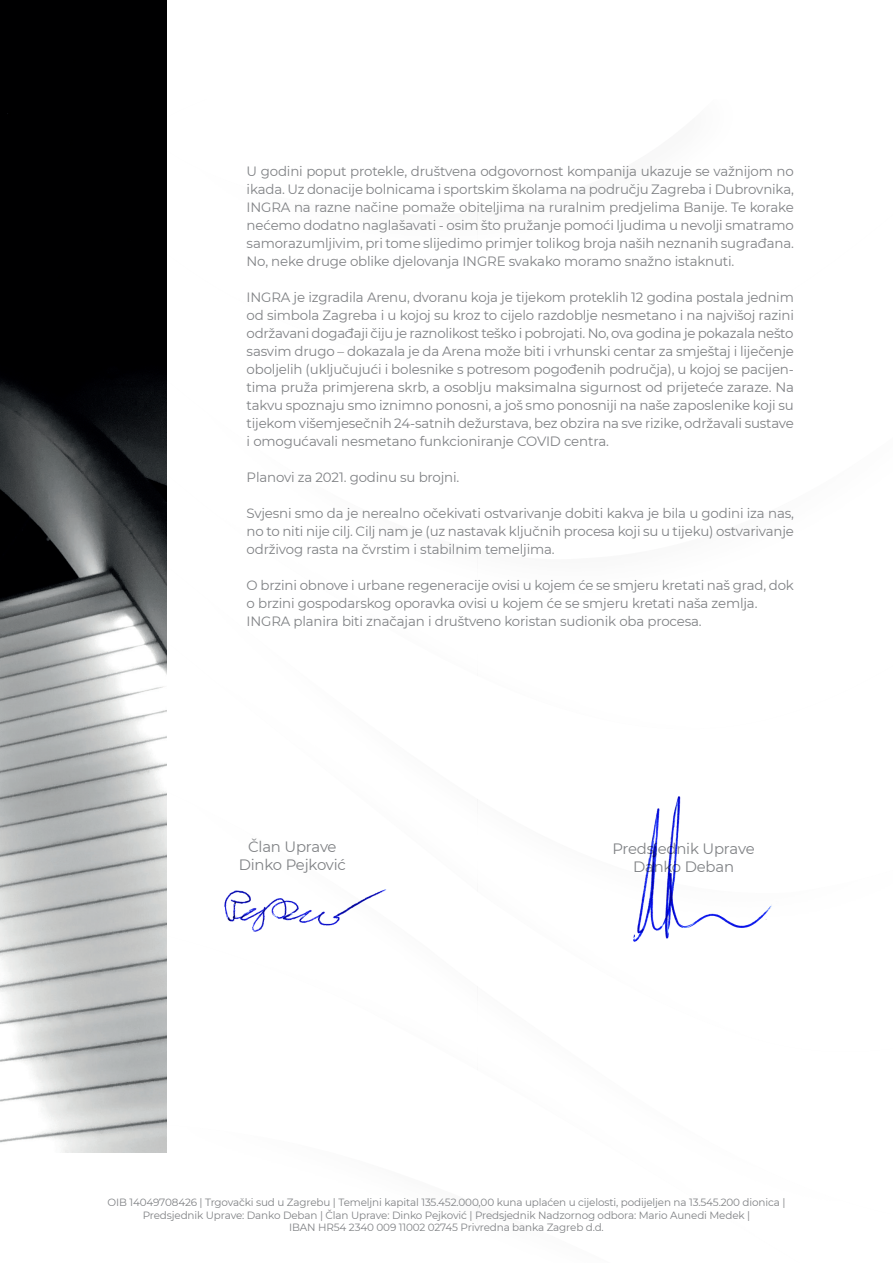
<style>
.page{position:relative;width:893px;height:1263px;background:#fff}
.page>*{position:absolute;margin:0;border:0;box-sizing:border-box;transform-origin:0 0}
.t1{font:15px "Montserrat";letter-spacing:-.015em;color:#808285}
.t2{font:13.5px/18px "Montserrat";letter-spacing:-.015em;color:#808285;text-align:justify}
.t3{font:10.5px "Montserrat";letter-spacing:-.015em;color:#808285}
</style>
<div class="page">
<img style="left:0;top:0;width:167px;height:1152px">
<img style="left:224px;top:889px;width:163px;height:43px">
<img style="left:633px;top:796px;width:139px;height:146px">
<p class="t2" style="left:247px;top:161px;width:549px">U godini poput protekle, društvena odgovornost kompanija ukazuje se važnijom no ikada. Uz donacije bolnicama i sportskim školama na području Zagreba i Dubrovnika, INGRA na razne načine pomaže obiteljima na ruralnim predjelima Banije. Te korake nećemo dodatno naglašavati - osim što pružanje pomoći ljudima u nevolji smatramo samorazumljivim, pri tome slijedimo primjer tolikog broja naših neznanih sugrađana.<br>No, neke druge oblike djelovanja INGRE svakako moramo snažno istaknuti.</p>
<p class="t2" style="left:247px;top:287px;width:549px">INGRA je izgradila Arenu, dvoranu koja je tijekom proteklih 12 godina postala jednim od simbola Zagreba i u kojoj su kroz to cijelo razdoblje nesmetano i na najvišoj razini održavani događaji čiju je raznolikost teško i pobrojati. No, ova godina je pokazala nešto sasvim drugo – dokazala je da Arena može biti i vrhunski centar za smještaj i liječenje oboljelih (uključujući i bolesnike s potresom pogođenih područja), u kojoj se pacijen&shy;tima pruža primjerena skrb, a osoblju maksimalna sigurnost od prijeteće zaraze. Na takvu spoznaju smo iznimno ponosni, a još smo ponosniji na naše zaposlenike koji su tijekom višemjesečnih 24-satnih dežurstava, bez obzira na sve rizike, održavali sustave i omogućavali nesmetano funkcioniranje COVID centra.</p>
<p class="t2" style="left:247px;top:467px;width:214px">Planovi za 2021. godinu su brojni.</p>
<p class="t2" style="left:247px;top:503px;width:549px">Svjesni smo da je nerealno očekivati ostvarivanje dobiti kakva je bila u godini iza nas, no to niti nije cilj. Cilj nam je (uz nastavak ključnih procesa koji su u tijeku) ostvarivanje održivog rasta na čvrstim i stabilnim temeljima.</p>
<p class="t2" style="left:247px;top:575px;width:549px">O brzini obnove i urbane regeneracije ovisi u kojem će se smjeru kretati naš grad, dok o brzini gospodarskog oporavka ovisi u kojem će se smjeru kretati naša zemlja.</p>
<p class="t2" style="left:247px;top:611px;width:456px">INGRA planira biti značajan i društveno koristan sudionik oba procesa.</p>
<p class="t1" style="left:248px;top:837px;width:90px">Član Uprave</p>
<p class="t1" style="left:239px;top:855px;width:109px">Dinko Pejković</p>
<p class="t1" style="left:612px;top:839px;width:144px">Predsjednik Uprave</p>
<p class="t1" style="left:633px;top:857px;width:103px">Danko Deban</p>
<p class="t3" style="left:108px;top:1195px;width:679px">OIB 14049708426 | Trgovački sud u Zagrebu | Temeljni kapital 135.452.000,00 kuna uplaćen u cijelosti, podijeljen na 13.545.200 dionica |</p>
<p class="t3" style="left:143px;top:1208px;width:609px">Predsjednik Uprave: Danko Deban | Član Uprave: Dinko Pejković | Predsjednik Nadzornog odbora: Mario Aunedi Medek |</p>
<p class="t3" style="left:289px;top:1220px;width:316px">IBAN HR54 2340 009 11002 02745 Privredna banka Zagreb d.d.</p>
</div>
